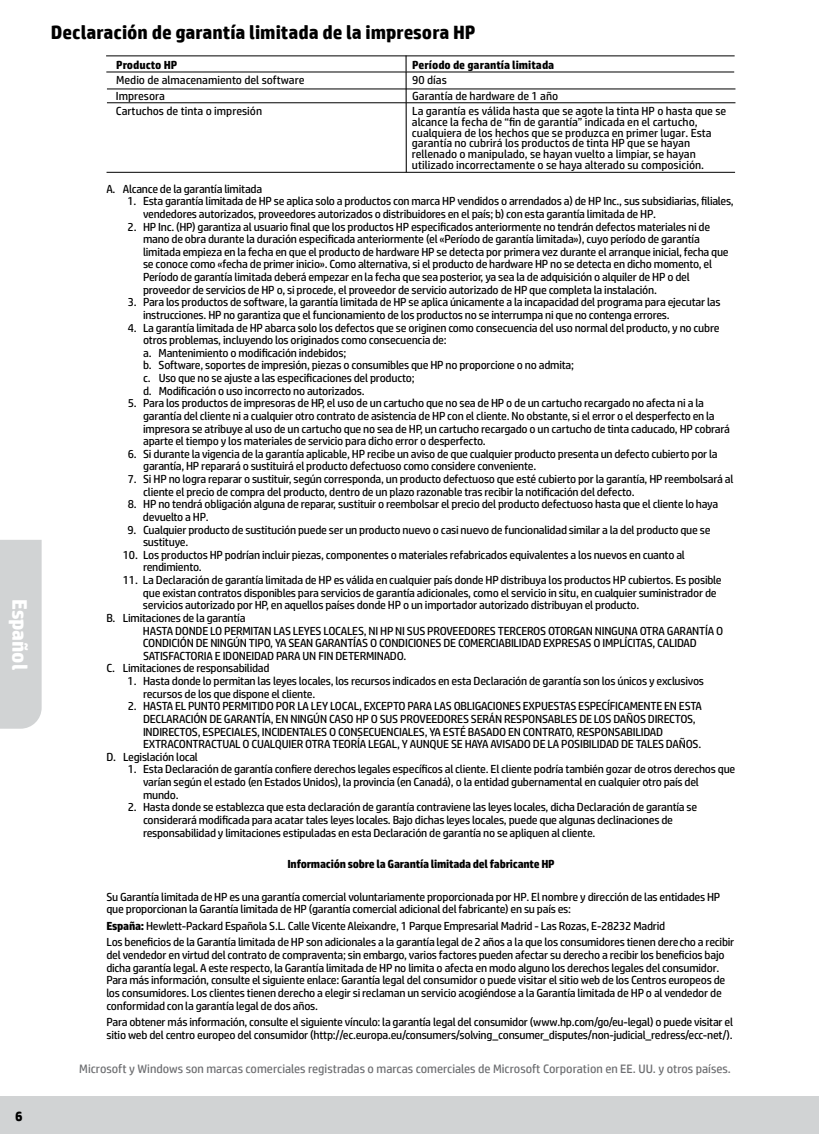
<style>
.page{position:relative;width:819px;height:1134px;background:#fff}
.page>*{position:absolute;margin:0;border:0;box-sizing:border-box;transform-origin:0 0}
.t1{font:700 21px "HP Simplified";color:#fff}
.t2{font:700 19.25px "HP Simplified";color:#000}
.t3{font:700 14px "HP Simplified";color:#000}
.t4{font:12.25px "HP Simplified";color:#6d6e71}
.t5{font:11.72px/12.6px "HP Simplified";letter-spacing:-.02em;color:#000}
.t6{font:11.72px/10.7px "HP Simplified";color:#000}
.t7{font:700 11.72px "HP Simplified";letter-spacing:-.02em;color:#000}
.t8{font:700 11.72px "HP Simplified";color:#000}
.s1{font-weight:700}
</style>
<div class="page">
<div style="left:0;top:1096px;width:819px;height:38px;background:#d1d3d4"></div>
<hr style="left:107px;top:88px;width:628px;height:1px;background:#000">
<hr style="left:106px;top:55px;width:629px;height:1px;background:#000">
<hr style="left:406px;top:56px;width:1px;height:116px;background:#000">
<hr style="left:107px;top:172px;width:628px;height:1px;background:#000">
<hr style="left:106px;top:72px;width:628px;height:1px;background:#000">
<hr style="left:107px;top:102px;width:628px;height:1px;background:#000">
<div style="left:0;top:540px;width:42px;height:189px;background:#d1d3d4"></div>
<h1 class="t1" style="left:33px;top:599px;width:73px;rotate:90deg">Español</h1>
<p class="t3" style="left:15px;top:1107px;width:9px">6</p>
<h2 class="t2" style="left:51px;top:20px;width:426px">Declaración de garantía limitada de la impresora HP</h2>
<p class="t8" style="left:116px;top:57px;width:63px">Producto HP</p>
<p class="t8" style="left:412px;top:57px;width:144px">Período de garantía limitada</p>
<p class="t6" style="left:116px;top:75px;width:190px">Medio de almacenamiento del software</p>
<p class="t5" style="left:412px;top:74px;width:36px">90 días</p>
<p class="t6" style="left:116px;top:90px;width:51px">Impresora</p>
<p class="t6" style="left:412px;top:90px;width:147px">Garantía de hardware de 1 año</p>
<p class="t6" style="left:116px;top:106px;width:148px">Cartuchos de tinta o impresión</p>
<p class="t6" style="left:412px;top:106px;width:316px">La garantía es válida hasta que se agote la tinta HP o hasta que se alcance la fecha de “fin de garantía” indicada en el cartucho, cualquiera de los hechos que se produzca en primer lugar. Esta garantía no cubrirá los productos de tinta HP que se hayan rellenado o manipulado, se hayan vuelto a limpiar, se hayan utilizado incorrectamente o se haya alterado su composición.</p>
<p class="t5" style="left:106px;top:182px;width:157px">A. Alcance de la garantía limitada</p>
<p class="t5" style="left:143px;top:195px;width:592px;text-indent:-15px">1. Esta garantía limitada de HP se aplica solo a productos con marca HP vendidos o arrendados a) de HP Inc., sus subsidiarias, filiales, vendedores autorizados, proveedores autorizados o distribuidores en el país; b) con esta garantía limitada de HP.</p>
<p class="t5" style="left:143px;top:220px;width:587px;text-indent:-15px">2. HP Inc. (HP) garantiza al usuario final que los productos HP especificados anteriormente no tendrán defectos materiales ni de mano de obra durante la duración especificada anteriormente (el «Período de garantía limitada»), cuyo período de garantía limitada empieza en la fecha en que el producto de hardware HP se detecta por primera vez durante el arranque inicial, fecha que se conoce como «fecha de primer inicio». Como alternativa, si el producto de hardware HP no se detecta en dicho momento, el Período de garantía limitada deberá empezar en la fecha que sea posterior, ya sea la de adquisición o alquiler de HP o del proveedor de servicios de HP o, si procede, el proveedor de servicio autorizado de HP que completa la instalación.</p>
<p class="t5" style="left:143px;top:296px;width:579px;text-indent:-15px">3. Para los productos de software, la garantía limitada de HP se aplica únicamente a la incapacidad del programa para ejecutar las instrucciones. HP no garantiza que el funcionamiento de los productos no se interrumpa ni que no contenga errores.</p>
<p class="t5" style="left:143px;top:321px;width:578px;text-indent:-15px">4. La garantía limitada de HP abarca solo los defectos que se originen como consecuencia del uso normal del producto, y no cubre otros problemas, incluyendo los originados como consecuencia de:<br>a. Mantenimiento o modificación indebidos;<br>b. Software, soportes de impresión, piezas o consumibles que HP no proporcione o no admita;<br>c. Uso que no se ajuste a las especificaciones del producto;<br>d. Modificación o uso incorrecto no autorizados.</p>
<p class="t5" style="left:143px;top:397px;width:588px;text-indent:-15px">5. Para los productos de impresoras de HP, el uso de un cartucho que no sea de HP o de un cartucho recargado no afecta ni a la garantía del cliente ni a cualquier otro contrato de asistencia de HP con el cliente. No obstante, si el error o el desperfecto en la impresora se atribuye al uso de un cartucho que no sea de HP, un cartucho recargado o un cartucho de tinta caducado, HP cobrará aparte el tiempo y los materiales de servicio para dicho error o desperfecto.</p>
<p class="t5" style="left:143px;top:447px;width:576px;text-indent:-15px">6. Si durante la vigencia de la garantía aplicable, HP recibe un aviso de que cualquier producto presenta un defecto cubierto por la garantía, HP reparará o sustituirá el producto defectuoso como considere conveniente.</p>
<p class="t5" style="left:143px;top:473px;width:592px;text-indent:-15px">7. Si HP no logra reparar o sustituir, según corresponda, un producto defectuoso que esté cubierto por la garantía, HP reembolsará al cliente el precio de compra del producto, dentro de un plazo razonable tras recibir la notificación del defecto.</p>
<p class="t5" style="left:143px;top:498px;width:577px;text-indent:-15px">8. HP no tendrá obligación alguna de reparar, sustituir o reembolsar el precio del producto defectuoso hasta que el cliente lo haya devuelto a HP.</p>
<p class="t5" style="left:143px;top:523px;width:569px;text-indent:-15px">9. Cualquier producto de sustitución puede ser un producto nuevo o casi nuevo de funcionalidad similar a la del producto que se sustituye.</p>
<p class="t5" style="left:143px;top:548px;width:543px;text-indent:-20px">10. Los productos HP podrían incluir piezas, componentes o materiales refabricados equivalentes a los nuevos en cuanto al rendimiento.</p>
<p class="t5" style="left:123px;top:574px;width:600px">11. La Declaración de garantía limitada de HP es válida en cualquier país donde HP distribuya los productos HP cubiertos. Es posible</p>
<p class="t5" style="left:143px;top:586px;width:575px">que existan contratos disponibles para servicios de garantía adicionales, como el servicio in situ, en cualquier suministrador de</p>
<p class="t5" style="left:143px;top:599px;width:498px">servicios autorizado por HP, en aquellos países donde HP o un importador autorizado distribuyan el producto.</p>
<p class="t5" style="left:106px;top:611px;width:141px">B. Limitaciones de la garantía</p>
<p class="t5" style="left:143px;top:624px;width:582px">HASTA DONDE LO PERMITAN LAS LEYES LOCALES, NI HP NI SUS PROVEEDORES TERCEROS OTORGAN NINGUNA OTRA GARANTÍA O</p>
<p class="t5" style="left:143px;top:637px;width:555px">CONDICIÓN DE NINGÚN TIPO, YA SEAN GARANTÍAS O CONDICIONES DE COMERCIABILIDAD EXPRESAS O IMPLÍCITAS, CALIDAD</p>
<p class="t5" style="left:143px;top:649px;width:265px">SATISFACTORIA E IDONEIDAD PARA UN FIN DETERMINADO.</p>
<p class="t5" style="left:106px;top:662px;width:165px">C. Limitaciones de responsabilidad</p>
<p class="t5" style="left:143px;top:675px;width:563px;text-indent:-15px">1. Hasta donde lo permitan las leyes locales, los recursos indicados en esta Declaración de garantía son los únicos y exclusivos recursos de los que dispone el cliente.</p>
<p class="t5" style="left:128px;top:700px;width:576px">2. HASTA EL PUNTO PERMITIDO POR LA LEY LOCAL, EXCEPTO PARA LAS OBLIGACIONES EXPUESTAS ESPECÍFICAMENTE EN ESTA</p>
<p class="t5" style="left:143px;top:712px;width:554px">DECLARACIÓN DE GARANTÍA, EN NINGÚN CASO HP O SUS PROVEEDORES SERÁN RESPONSABLES DE LOS DAÑOS DIRECTOS,</p>
<p class="t5" style="left:143px;top:725px;width:522px">INDIRECTOS, ESPECIALES, INCIDENTALES O CONSECUENCIALES, YA ESTÉ BASADO EN CONTRATO, RESPONSABILIDAD</p>
<p class="t5" style="left:143px;top:738px;width:560px">EXTRACONTRACTUAL O CUALQUIER OTRA TEORÍA LEGAL, Y AUNQUE SE HAYA AVISADO DE LA POSIBILIDAD DE TALES DAÑOS.</p>
<p class="t5" style="left:106px;top:750px;width:93px">D. Legislación local</p>
<p class="t5" style="left:143px;top:763px;width:594px;text-indent:-15px">1. Esta Declaración de garantía confiere derechos legales específicos al cliente. El cliente podría también gozar de otros derechos que varían según el estado (en Estados Unidos), la provincia (en Canadá), o la entidad gubernamental en cualquier otro país del mundo.</p>
<p class="t5" style="left:143px;top:801px;width:556px;text-indent:-15px">2. Hasta donde se establezca que esta declaración de garantía contraviene las leyes locales, dicha Declaración de garantía se considerará modificada para acatar tales leyes locales. Bajo dichas leyes locales, puede que algunas declinaciones de responsabilidad y limitaciones estipuladas en esta Declaración de garantía no se apliquen al cliente.</p>
<p class="t7" style="left:287px;top:856px;width:269px">Información sobre la Garantía limitada del fabricante HP</p>
<p class="t5" style="left:106px;top:890px;width:615px">Su Garantía limitada de HP es una garantía comercial voluntariamente proporcionada por HP. El nombre y dirección de las entidades HP que proporcionan la Garantía limitada de HP (garantía comercial adicional del fabricante) en su país es:</p>
<p class="t5" style="left:106px;top:917px;width:629px;line-height:16.4px"><span class="s1">España:</span> Hewlett-Packard Española S.L. Calle Vicente Aleixandre, 1 Parque Empresarial Madrid - Las Rozas, E-28232 Madrid<br>Los beneficios de la Garantía limitada de HP son adicionales a la garantía legal de 2 años a la que los consumidores tienen derecho a recibir</p>
<p class="t5" style="left:106px;top:948px;width:620px">del vendedor en virtud del contrato de compraventa; sin embargo, varios factores pueden afectar su derecho a recibir los beneficios bajo dicha garantía legal. A este respecto, la Garantía limitada de HP no limita o afecta en modo alguno los derechos legales del consumidor.<br>Para más información, consulte el siguiente enlace: Garantía legal del consumidor o puede visitar el sitio web de los Centros europeos de los consumidores. Los clientes tienen derecho a elegir si reclaman un servicio acogiéndose a la Garantía limitada de HP o al vendedor de conformidad con la garantía legal de dos años.</p>
<p class="t5" style="left:106px;top:1016px;width:628px">Para obtener más información, consulte el siguiente vínculo: la garantía legal del consumidor (www.hp.com/go/eu-legal) o puede visitar el sitio web del centro europeo del consumidor (http://ec.europa.eu/consumers/solving_consumer_disputes/non-judicial_redress/ecc-net/).</p>
<p class="t4" style="left:79px;top:1061px;width:653px">Microsoft y Windows son marcas comerciales registradas o marcas comerciales de Microsoft Corporation en EE. UU. y otros países.</p>
</div>
